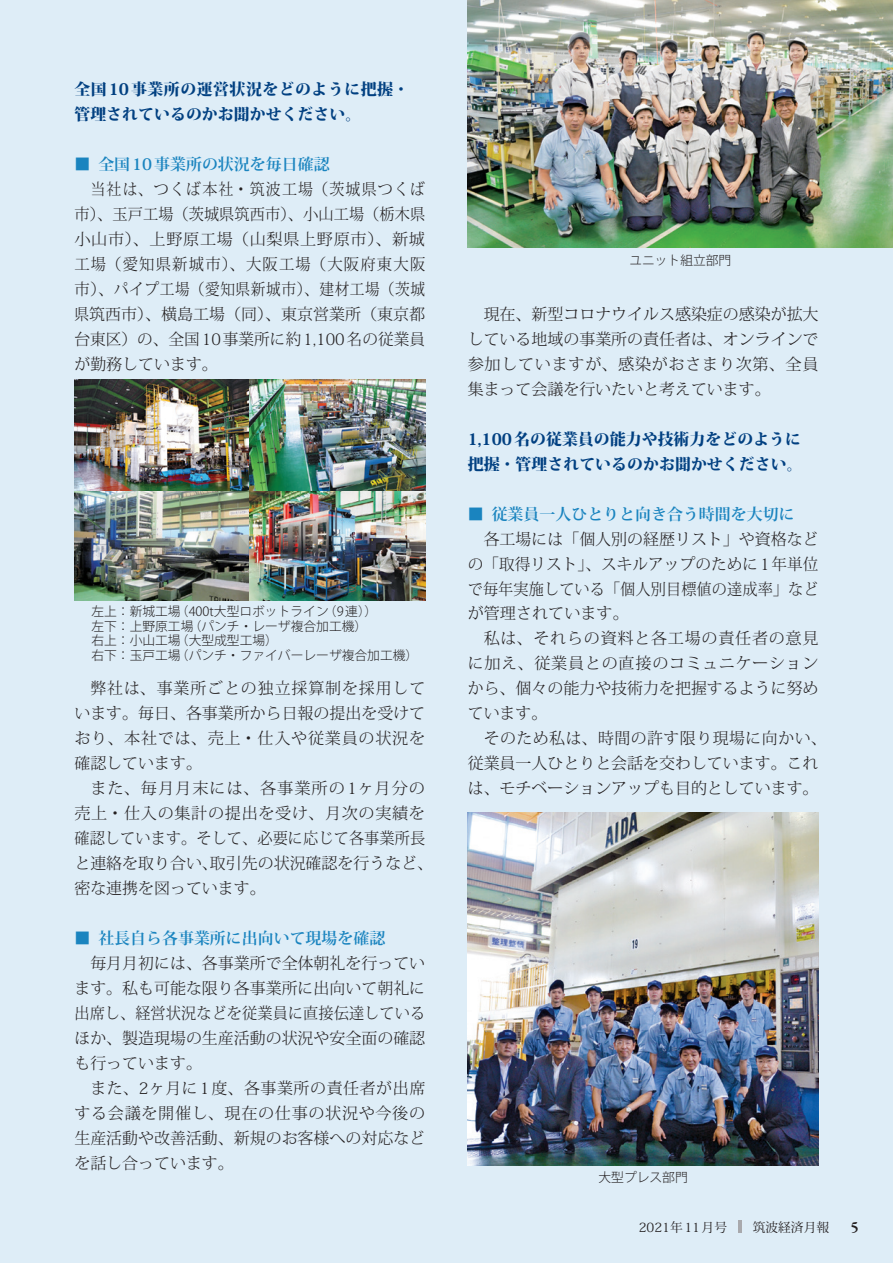
<style>
.page{position:relative;width:893px;height:1263px;background:#deedf7}
.page>*{position:absolute;margin:0;border:0;box-sizing:border-box;transform-origin:0 0}
.t1{font:300 15.9px/25px "Koz Min Pr 6 N";letter-spacing:.005em;color:#231f20;text-align:justify}
.t2{font:300 15.9px/25px "Koz Min Pr 6 N";letter-spacing:.005em;color:#231f20;text-align:justify;scale:.94 1}
.t3{font:700 15.9px "Koz Min Pr 6 N";color:#1a84bf}
.t4{font:800 15.9px/25px "Koz Min Pr 6 N";color:#014081}
.t5{font:800 15.9px/25px "Koz Min Pr 6 N";letter-spacing:.03em;color:#014081}
.t6{font:600 15.9px "Garamond Premr Pro";color:#231f20}
.t7{font:300 12.75px/14.9px "Koz Go Pr 6 N";color:#231f20}
.t8{font:12.75px "Koz Min Pr 6 N";color:#231f20}
</style>
<div class="page">
<img style="left:468px;top:0;width:425px;height:247px">
<img style="left:74px;top:380px;width:351px;height:221px">
<img style="left:468px;top:812px;width:351px;height:353px">
<svg style="left:738px;top:1220px;width:3px;height:13px"></svg>
<p class="t5" style="left:74px;top:77px;width:352px">全国10事業所の運営状況をどのように把握・　管理されているのかお聞かせください。</p>
<p class="t3" style="left:74px;top:155px;width:257px">■　全国10事業所の状況を毎日確認</p>
<p class="t2" style="left:74px;top:177px;width:375px;text-indent:16px">当社は、つくば本社・筑波工場（茨城県つくば市）、玉戸工場（茨城県筑西市）、小山工場（栃木県小山市）、上野原工場（山梨県上野原市）、新城工場（愛知県新城市）、大阪工場（大阪府東大阪市）、パイプ工場（愛知県新城市）、建材工場（茨城県筑西市）、横島工場（同）、東京営業所（東京都台東区）の、全国10事業所に約1,100名の従業員が勤務しています。</p>
<p class="t7" style="left:91px;top:604px;width:328px">左上：新城工場（400t大型ロボットライン（9連））<br>左下：上野原工場（パンチ・レーザ複合加工機）<br>右上：小山工場（大型成型工場）<br>右下：玉戸工場（パンチ・ファイバーレーザ複合加工機）</p>
<p class="t1" style="left:74px;top:676px;width:352px;text-indent:16px">弊社は、事業所ごとの独立採算制を採用しています。毎日、各事業所から日報の提出を受けており、本社では、売上・仕入や従業員の状況を確認しています。</p>
<p class="t1" style="left:74px;top:776px;width:360px;text-align:left;text-indent:16px">また、毎月月末には、各事業所の1ヶ月分の売上・仕入の集計の提出を受け、月次の実績を確認しています。そして、必要に応じて各事業所長と連絡を取り合い、取引先の状況確認を行うなど、密な連携を図っています。</p>
<p class="t3" style="left:74px;top:929px;width:312px">■　社長自ら各事業所に出向いて現場を確認</p>
<p class="t1" style="left:74px;top:951px;width:352px;text-indent:16px">毎月月初には、各事業所で全体朝礼を行っています。私も可能な限り各事業所に出向いて朝礼に出席し、経営状況などを従業員に直接伝達しているほか、製造現場の生産活動の状況や安全面の確認も行っています。</p>
<p class="t1" style="left:74px;top:1076px;width:352px;text-indent:16px">また、2ヶ月に1度、各事業所の責任者が出席する会議を開催し、現在の仕事の状況や今後の生産活動や改善活動、新規のお客様への対応などを話し合っています。</p>
<p class="t7" style="left:629px;top:253px;width:104px">ユニット組立部門</p>
<p class="t1" style="left:468px;top:302px;width:352px;text-indent:16px">現在、新型コロナウイルス感染症の感染が拡大している地域の事業所の責任者は、オンラインで参加していますが、感染がおさまり次第、全員集まって会議を行いたいと考えています。</p>
<p class="t4" style="left:468px;top:427px;width:336px">1,100名の従業員の能力や技術力をどのように把握・管理されているのかお聞かせください。</p>
<p class="t3" style="left:468px;top:505px;width:328px">■ 従業員一人ひとりと向き合う時間を大切に</p>
<p class="t1" style="left:468px;top:526px;width:352px;text-indent:16px">各工場には「個人別の経歴リスト」や資格などの「取得リスト」、スキルアップのために1年単位で毎年実施している「個人別目標値の達成率」などが管理されています。</p>
<p class="t1" style="left:468px;top:626px;width:352px;text-indent:16px">私は、それらの資料と各工場の責任者の意見に加え、従業員との直接のコミュニケーションから、個々の能力や技術力を把握するように努めています。</p>
<p class="t1" style="left:468px;top:726px;width:360px;text-align:left;text-indent:16px">そのため私は、時間の許す限り現場に向かい、従業員一人ひとりと会話を交わしています。これは、モチベーションアップも目的としています。</p>
<p class="t7" style="left:598px;top:1170px;width:91px">大型プレス部門</p>
<p class="t8" style="left:639px;top:1220px;width:192px">2021年 11月号　　筑波経済月報</p>
<p class="t6" style="left:851px;top:1217px;width:9px">5</p>
</div>
